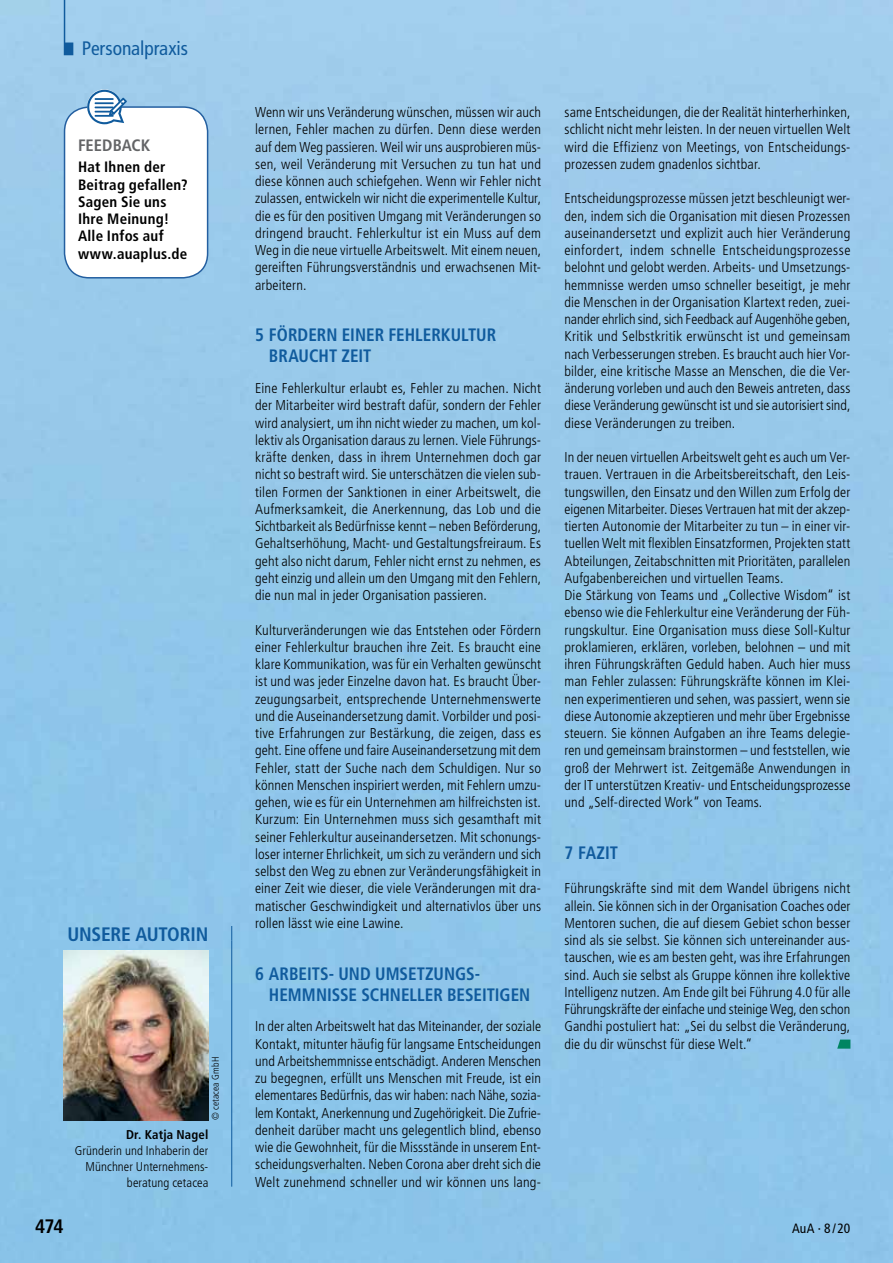
<style>
.page{position:relative;width:893px;height:1263px;background:#fff}
.page>*{position:absolute;margin:0;border:0;box-sizing:border-box;transform-origin:0 0}
.t1{font:condensed 19.5px "Frutiger LT Std";letter-spacing:-.005em;color:#105b9d}
.t2{font:700 condensed 19.5px "Frutiger LT Std";letter-spacing:-.01em;color:#105b9d}
.t3{font:700 condensed 19.5px "Frutiger LT Std";color:#000}
.t4{font:700 condensed 18px/21px "Frutiger LT Std";color:#105b9d;scale:.95 1}
.t5{font:700 condensed 16.5px "Frutiger LT Std";color:#636466}
.t6{font:700 condensed 15px/17.2px "Frutiger LT Std";letter-spacing:.02em;color:#000}
.t7{font:300 condensed 14.25px/17.2px "Frutiger LT Std";letter-spacing:.01em;color:#000;text-align:justify}
.t8{font:condensed 13.5px "Frutiger LT Std";color:#000}
.t9{font:300 condensed 12.75px/15.8px "Frutiger LT Std";letter-spacing:.005em;color:#000;text-align:right}
.t10{font:700 condensed 12.75px "Frutiger LT Std";color:#000}
.t11{font:300 condensed 9.75px "Frutiger LT Std";letter-spacing:.02em;color:#000}
</style>
<div class="page">
<img style="left:0;top:0;width:893px;height:1263px">
<svg style="left:64px;top:0;width:9px;height:55px"></svg>
<svg style="left:837px;top:1039px;width:13px;height:10px"></svg>
<svg style="left:231px;top:926px;width:1px;height:14px"></svg>
<hr style="left:231px;top:940px;width:1px;height:247px;background:#105b9d">
<img style="left:64px;top:950px;width:144px;height:170px">
<div style="left:65px;top:107px;width:143px;height:171px;background:#fff;border-radius:25px"></div>
<div style="left:64px;top:106px;width:144px;height:173px;border:2px solid #245fa0;border-radius:25px"></div>
<svg style="left:85px;top:90px;width:42px;height:34px"></svg>
<h1 class="t1" style="left:82px;top:37px;width:108px">Personalpraxis</h1>
<p class="t5" style="left:78px;top:135px;width:35px">FEEDBAC</p>
<p class="t5" style="left:141px;top:135px;width:11px">K</p>
<p class="t6" style="left:78px;top:159px;width:111px">HAT IHNEN DER<br>BEITRAG GEFALLEN?<br>SAGEN SIE UNS<br>IHRE MEINUNG!<br>ALLE INFOS AUF<br>WWW.AUAPLUS.DE</p>
<h1 class="t2" style="left:67px;top:922px;width:142px">UNSERE AUTORIN</h1>
<p class="t11" style="left:210px;top:1120px;width:65px;rotate:-90deg">© cetacea GmbH</p>
<p class="t10" style="left:126px;top:1127px;width:84px">DR. KATJA NAGEL</p>
<p class="t9" style="left:75px;top:1143px;width:135px">Gründerin und Inhaberin der<br>Münchner Unternehmens&shy;beratung cetacea</p>
<p class="t7" style="left:255px;top:104px;width:287px">Wenn wir uns Veränderung wünschen, müssen wir auch lernen, Fehler machen zu dürfen. Denn diese werden auf dem Weg passieren. Weil wir uns ausprobieren müs&shy;sen, weil Veränderung mit Versuchen zu tun hat und diese können auch schiefgehen. Wenn wir Fehler nicht zulassen, entwickeln wir nicht die experimentelle Kultur, die es für den positiven Umgang mit Veränderungen so dringend braucht. Fehlerkultur ist ein Muss auf dem Weg in die neue virtuelle Arbeitswelt. Mit einem neuen, gereiften Führungsverständnis und erwachsenen Mit&shy;arbeitern.</p>
<p class="t4" style="left:269px;top:325px;width:241px;text-indent:-14px">5 FÖRDERN EINER FEHLERKULTUR<br>BRAUCHT ZEIT</p>
<p class="t7" style="left:255px;top:380px;width:287px">Eine Fehlerkultur erlaubt es, Fehler zu machen. Nicht der Mitarbeiter wird bestraft dafür, sondern der Fehler wird analysiert, um ihn nicht wieder zu machen, um kol&shy;lektiv als Organisation daraus zu lernen. Viele Führungs&shy;kräfte denken, dass in ihrem Unternehmen doch gar nicht so bestraft wird. Sie unterschätzen die vielen sub&shy;tilen Formen der Sanktionen in einer Arbeitswelt, die Aufmerksamkeit, die Anerkennung, das Lob und die Sichtbarkeit als Bedürfnisse kennt – neben Beförderung, Gehaltserhöhung, Macht- und Gestaltungsfreiraum. Es geht also nicht darum, Fehler nicht ernst zu nehmen, es geht einzig und allein um den Umgang mit den Fehlern, die nun mal in jeder Organisation passieren.</p>
<p class="t7" style="left:255px;top:621px;width:287px">Kulturveränderungen wie das Entstehen oder Fördern einer Fehlerkultur brauchen ihre Zeit. Es braucht eine klare Kommunikation, was für ein Verhalten gewünscht ist und was jeder Einzelne davon hat. Es braucht Über&shy;zeugungsarbeit, entsprechende Unternehmenswerte und die Auseinandersetzung damit. Vorbilder und posi&shy;tive Erfahrungen zur Bestärkung, die zeigen, dass es geht. Eine offene und faire Auseinandersetzung mit dem Fehler, statt der Suche nach dem Schuldigen. Nur so können Menschen inspiriert werden, mit Fehlern umzu&shy;gehen, wie es für ein Unternehmen am hilfreichsten ist.<br>Kurzum: Ein Unternehmen muss sich gesamthaft mit seiner Fehlerkultur auseinandersetzen. Mit schonungs&shy;loser interner Ehrlichkeit, um sich zu verändern und sich selbst den Weg zu ebnen zur Veränderungsfähigkeit in einer Zeit wie dieser, die viele Veränderungen mit dra&shy;matischer Geschwindigkeit und alternativlos über uns rollen lässt wie eine Lawine.</p>
<p class="t4" style="left:269px;top:963px;width:277px;text-indent:-14px">6 ARBEITS- UND UMSETZUNGS-<br>HEMMNISSE SCHNELLER BESEITIGEN</p>
<p class="t7" style="left:255px;top:1018px;width:287px">In der alten Arbeitswelt hat das Miteinander, der soziale Kontakt, mitunter häufig für langsame Entscheidungen und Arbeitshemmnisse entschädigt. Anderen Menschen zu begegnen, erfüllt uns Menschen mit Freude, ist ein elementares Bedürfnis, das wir haben: nach Nähe, sozia&shy;lem Kontakt, Anerkennung und Zugehörigkeit. Die Zufrie&shy;denheit darüber macht uns gelegentlich blind, ebenso wie die Gewohnheit, für die Missstände in unserem Ent&shy;scheidungsverhalten. Neben Corona aber dreht sich die Welt zunehmend schneller und wir können uns lang-</p>
<p class="t7" style="left:564px;top:104px;width:287px">same Entscheidungen, die der Realität hinterherhinken, schlicht nicht mehr leisten. In der neuen virtuellen Welt wird die Effizienz von Meetings, von Entscheidungs&shy;prozessen zudem gnadenlos sichtbar.</p>
<p class="t7" style="left:564px;top:190px;width:287px">Entscheidungsprozesse müssen jetzt beschleunigt wer&shy;den, indem sich die Organisation mit diesen Prozessen auseinandersetzt und explizit auch hier Veränderung einfordert, indem schnelle Entscheidungsprozesse belohnt und gelobt werden. Arbeits- und Umsetzungs&shy;hemmnisse werden umso schneller beseitigt, je mehr die Menschen in der Organisation Klartext reden, zuei&shy;nander ehrlich sind, sich Feedback auf Augenhöhe geben, Kritik und Selbstkritik erwünscht ist und gemeinsam nach Verbesserungen streben. Es braucht auch hier Vor&shy;bilder, eine kritische Masse an Menschen, die die Ver&shy;änderung vorleben und auch den Beweis antreten, dass diese Veränderung gewünscht ist und sie autorisiert sind, diese Veränderungen zu treiben.</p>
<p class="t7" style="left:564px;top:449px;width:287px;text-align:left">In der neuen virtuellen Arbeitswelt geht es auch um Ver&shy;trauen. Vertrauen in die Arbeitsbereitschaft, den Leis&shy;tungswillen, den Einsatz und den Willen zum Erfolg der eigenen Mitarbeiter. Dieses Vertrauen hat mit der akzep&shy;tierten Autonomie der Mitarbeiter zu tun – in einer vir&shy;tuellen Welt mit flexiblen Einsatzformen, Projekten statt Abteilungen, Zeitabschnitten mit Prioritäten, parallelen Aufgabenbereichen und virtuellen Teams.<br>Die Stärkung von Teams und „Collective Wisdom“ ist ebenso wie die Fehlerkultur eine Veränderung der Füh&shy;rungskultur. Eine Organisation muss diese Soll-Kultur proklamieren, erklären, vorleben, belohnen – und mit ihren Führungskräften Geduld haben. Auch hier muss man Fehler zulassen: Führungskräfte können im Klei&shy;nen experimentieren und sehen, was passiert, wenn sie diese Autonomie akzeptieren und mehr über Ergebnisse steuern. Sie können Aufgaben an ihre Teams delegie&shy;ren und gemeinsam brainstormen – und feststellen, wie groß der Mehrwert ist. Zeitgemäße Anwendungen in der IT unterstützen Kreativ- und Entscheidungsprozesse und „Self-directed Work“ von Teams.</p>
<p class="t4" style="left:564px;top:842px;width:58px">7 FAZIT</p>
<p class="t7" style="left:564px;top:880px;width:288px">Führungskräfte sind mit dem Wandel übrigens nicht allein. Sie können sich in der Organisation Coaches oder Mentoren suchen, die auf diesem Gebiet schon besser sind als sie selbst. Sie können sich untereinander aus&shy;tauschen, wie es am besten geht, was ihre Erfahrungen sind. Auch sie selbst als Gruppe können ihre kollektive Intelligenz nutzen. Am Ende gilt bei Führung 4.0 für alle Führungskräfte der einfache und steinige Weg, den schon Gandhi postuliert hat: „Sei du selbst die Veränderung, die du dir wünschst für diese Welt.“</p>
<h1 class="t3" style="left:35px;top:1215px;width:30px">474</h1>
<p class="t8" style="left:792px;top:1221px;width:60px">AuA · 8/20</p>
</div>
